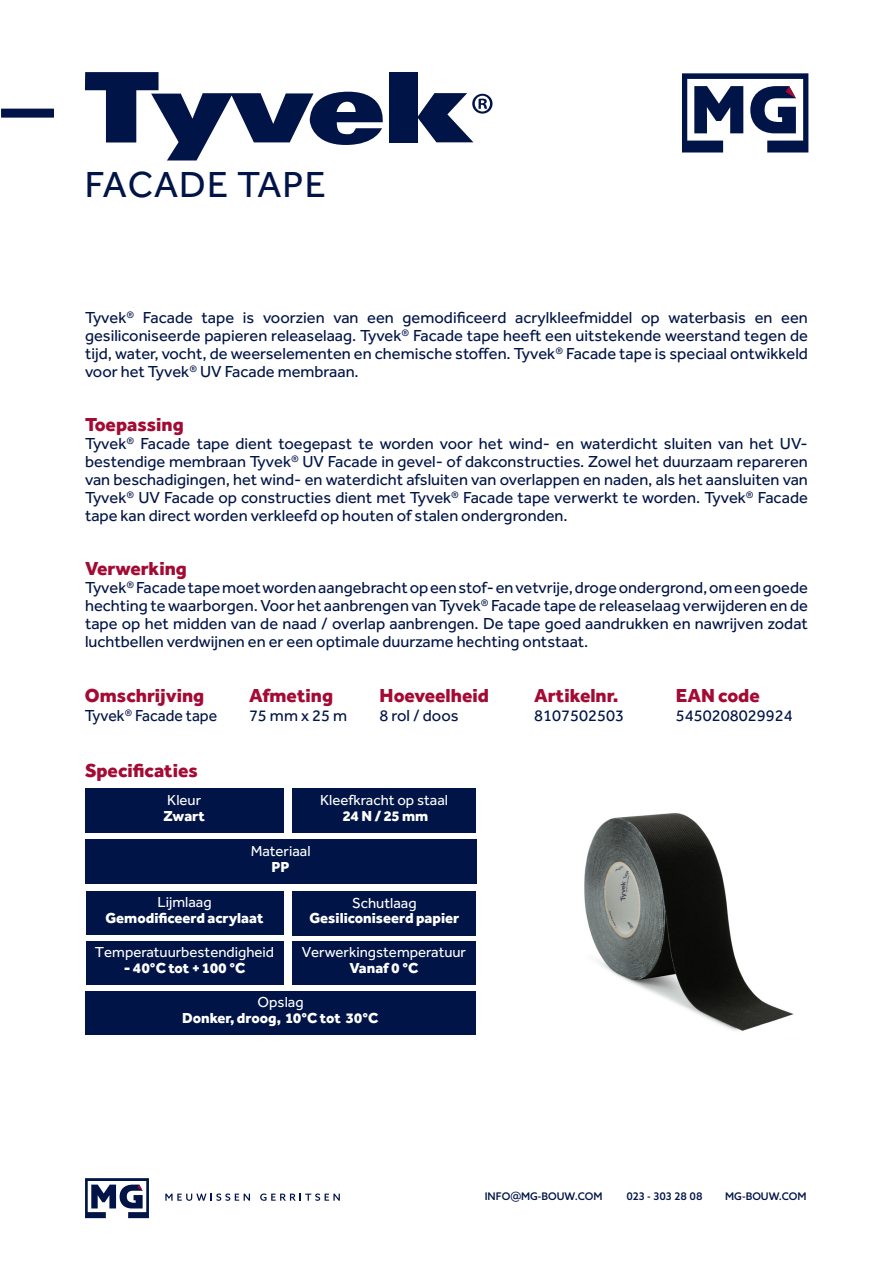
<style>
.page{position:relative;width:893px;height:1263px;background:#fff}
.page>*{position:absolute;margin:0;border:0;box-sizing:border-box;transform-origin:0 0}
.t1{font:37.5px "Effra";letter-spacing:.03em;color:#001447}
.t2{font:800 19.5px "Effra";color:#a30a34}
.t3{font:16.5px/18px "Effra";color:#001447;text-align:justify}
.t4{font:16.5px "Effra";color:#001447;scale:.96 1}
.t5{font:800 15px "Effra";color:#fff}
.t6{font:15px "Effra";color:#fff}
.t7{font:500 10.5px "Azo Sans";color:#001447}
.s1{font-size:13.5px}
</style>
<div class="page">
<div style="left:292px;top:788px;width:184px;height:45px;background:#001447"></div>
<div style="left:85px;top:788px;width:198px;height:45px;background:#001447"></div>
<div style="left:85px;top:839px;width:391px;height:45px;background:#001447"></div>
<div style="left:292px;top:941px;width:184px;height:43px;background:#001447"></div>
<div style="left:86px;top:941px;width:197px;height:43px;background:#001447"></div>
<div style="left:292px;top:891px;width:184px;height:44px;background:#001447"></div>
<div style="left:86px;top:891px;width:197px;height:43px;background:#001447"></div>
<div style="left:86px;top:991px;width:390px;height:43px;background:#001447"></div>
<svg style="left:85px;top:72px;width:298px;height:88px"></svg>
<div style="left:390px;top:72px;width:28px;height:71px;background:#001447"></div>
<svg style="left:418px;top:93px;width:74px;height:49px"></svg>
<div style="left:1px;top:109px;width:53px;height:9px;background:#001447"></div>
<svg style="left:682px;top:73px;width:126px;height:79px"></svg>
<svg style="left:165px;top:1193px;width:85px;height:8px"></svg>
<svg style="left:260px;top:1193px;width:80px;height:8px"></svg>
<svg style="left:85px;top:1178px;width:64px;height:40px"></svg>
<img style="left:584px;top:813px;width:210px;height:218px">
<h1 class="t1" style="left:85px;top:171px;width:243px">FACADE TAPE</h1>
<p class="t3" style="left:85px;top:310px;width:724px">Tyvek<sup>®</sup> Facade tape is voorzien van een gemodificeerd acrylkleefmiddel op waterbasis en een gesiliconiseerde papieren releaselaag. Tyvek<sup>®</sup> Facade tape heeft een uitstekende weerstand tegen de tijd, water, vocht, de weerselementen en chemische stoffen. Tyvek<sup>®</sup> Facade tape is speciaal ontwikkeld voor het Tyvek<sup>®</sup> UV Facade membraan.</p>
<p class="t2" style="left:85px;top:417px;width:100px">Toepassing</p>
<p class="t3" style="left:85px;top:436px;width:724px">Tyvek<sup>®</sup> Facade tape dient toegepast te worden voor het wind- en waterdicht sluiten van het UV&shy;bestendige membraan Tyvek<sup>®</sup> UV Facade in gevel- of dakconstructies. Zowel het duurzaam repareren van beschadigingen, het wind- en waterdicht afsluiten van overlappen en naden, als het aansluiten van Tyvek<sup>®</sup> UV Facade op constructies dient met Tyvek<sup>®</sup> Facade tape verwerkt te worden. Tyvek<sup>®</sup> Facade tape kan direct worden verkleefd op houten of stalen ondergronden.</p>
<p class="t2" style="left:85px;top:561px;width:103px">Verwerking</p>
<p class="t3" style="left:85px;top:580px;width:724px">Tyvek<sup>®</sup> Facade tape moet worden aangebracht op een stof- en vetvrije, droge ondergrond, om een goede hechting te waarborgen. Voor het aanbrengen van Tyvek<sup>®</sup> Facade tape de releaselaag verwijderen en de tape op het midden van de naad / overlap aanbrengen. De tape goed aandrukken en nawrijven zodat luchtbellen verdwijnen en er een optimale duurzame hechting ontstaat.</p>
<p class="t2" style="left:85px;top:688px;width:121px">Omschrijving</p>
<p class="t4" style="left:85px;top:710px;width:139px">Tyvek<sup>®</sup> Facade tape</p>
<p class="t2" style="left:85px;top:758px;width:114px">Specificaties</p>
<p class="t6" style="left:167px;top:794px;width:35px">Kleur</p>
<p class="t5" style="left:163px;top:810px;width:43px">Zwart</p>
<p class="t2" style="left:249px;top:688px;width:86px">Afmeting</p>
<p class="t3" style="left:249px;top:708px;width:100px">75 mm x 25 m</p>
<p class="t2" style="left:380px;top:688px;width:111px">Hoeveelheid</p>
<p class="t3" style="left:380px;top:708px;width:80px">8 rol / doos</p>
<p class="t6" style="left:251px;top:845px;width:61px">Materiaal</p>
<p class="t5" style="left:272px;top:861px;width:19px">PP</p>
<p class="t6" style="left:320px;top:794px;width:129px">Kleefkracht op staal</p>
<p class="t5" style="left:343px;top:810px;width:87px">24 N / 25 mm</p>
<p class="t6" style="left:158px;top:897px;width:56px">Lijmlaag</p>
<p class="t5" style="left:105px;top:908px;width:160px">Gemodificeerd acrylaat</p>
<p class="t6" style="left:95px;top:947px;width:181px">Temperatuurbestendigheid</p>
<p class="t5" style="left:124px;top:962px;width:123px">- 40°C tot + 100 °C</p>
<p class="t6" style="left:352px;top:898px;width:66px">Schutlaag</p>
<p class="t5" style="left:309px;top:913px;width:151px">Gesiliconiseerd papier</p>
<p class="t6" style="left:302px;top:947px;width:166px">Verwerkingstemperatuur</p>
<p class="t5" style="left:349px;top:963px;width:70px">Vanaf 0 °C</p>
<p class="t6" style="left:258px;top:997px;width:48px">Opslag</p>
<p class="t5" style="left:182px;top:1013px;width:198px">Donker, droog, 10°C tot 30°C</p>
<p class="t2" style="left:534px;top:688px;width:86px">Artikelnr.</p>
<p class="t3" style="left:534px;top:708px;width:91px">8107502503</p>
<p class="t2" style="left:676px;top:688px;width:85px">EAN code</p>
<p class="t3" style="left:676px;top:708px;width:118px">5450208029924</p>
<p class="t7" style="left:485px;top:1193px;width:119px">INFO<span class="s1">@</span>MG-BOUW.COM</p>
<p class="t7" style="left:626px;top:1193px;width:78px">023 - 303 28 08</p>
<p class="t7" style="left:725px;top:1193px;width:83px">MG-BOUW.COM</p>
</div>
